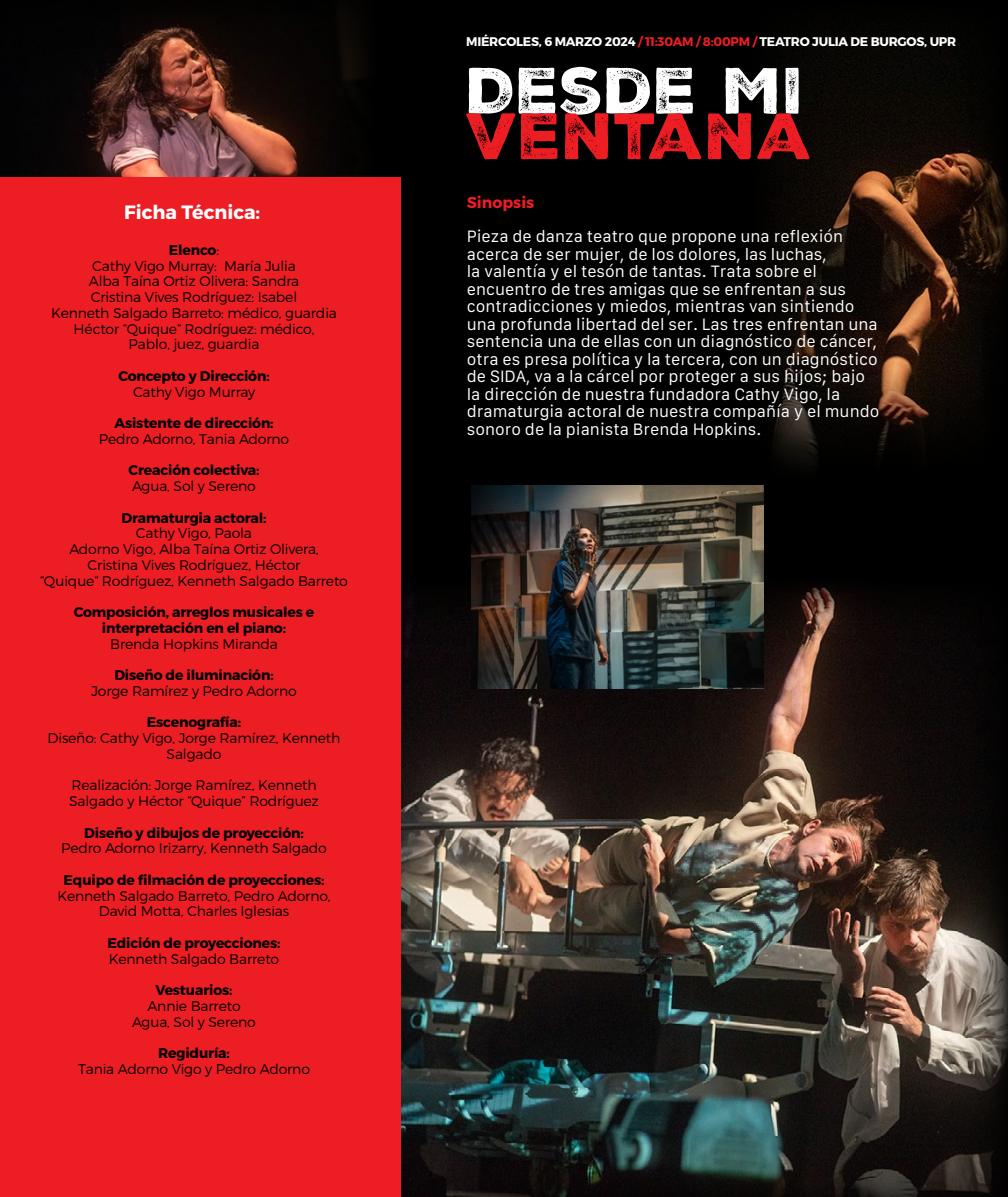
<style>
.page{position:relative;width:1008px;height:1197px;background:#000}
.page>*{position:absolute;margin:0;border:0;box-sizing:border-box;transform-origin:0 0}
.t1{font:63.18px "Nexa Rust Sans Trial Black 2";color:#fff}
.t2{font:63.18px "Nexa Rust Sans Trial Black 2";color:#ed1d24}
.t3{font:700 19.25px "Montserrat";color:#fff}
.t4{font:15.75px/17.5px "Galvji";color:#fff}
.t5{font:700 15.75px "Montserrat";color:#ed1d24}
.t6{font:300 14px/15.8px "Montserrat";letter-spacing:-.01em;color:#000;text-align:center}
.t7{font:700 14px/15.8px "Montserrat";letter-spacing:-.01em;color:#000;text-align:center}
.t8{font:700 12.6px "Montserrat";letter-spacing:-.02em;color:#fff}
.s1{font-weight:700}
.s2{color:#ed1d24}
</style>
<div class="page">
<img style="left:770px;top:28px;width:238px;height:437px">
<img style="left:401px;top:578px;width:607px;height:619px">
<img style="left:0;top:13px;width:377px;height:165px">
<img style="left:472px;top:485px;width:292px;height:203px">
<div style="left:0;top:178px;width:401px;height:1019px;background:#ed1d24"></div>
<h2 class="t3" style="left:124px;top:200px;width:138px">Ficha Técnica:</h2>
<p class="t6" style="left:51px;top:242px;width:287px"><span class="s1">Elenco</span>:<br>Cathy Vigo Murray: María Julia<br>Alba Taína Ortiz Olivera: Sandra<br>Cristina Vives Rodríguez: Isabel<br>Kenneth Salgado Barreto: médico, guardia<br>Héctor “Quique“ Rodríguez: médico,<br>Pablo, juez, guardia</p>
<p class="t7" style="left:118px;top:368px;width:153px">Concepto y Dirección:</p>
<p class="t6" style="left:133px;top:384px;width:124px">Cathy Vigo Murray</p>
<p class="t7" style="left:114px;top:415px;width:161px">Asistente de dirección:</p>
<p class="t6" style="left:99px;top:431px;width:192px">Pedro Adorno, Tania Adorno</p>
<p class="t7" style="left:128px;top:463px;width:133px">Creación colectiva:</p>
<p class="t6" style="left:132px;top:478px;width:125px">Agua, Sol y Sereno</p>
<p class="t7" style="left:122px;top:510px;width:146px">Dramaturgia actoral:</p>
<p class="t6" style="left:40px;top:525px;width:309px">Cathy Vigo, Paola<br>Adorno Vigo, Alba Taína Ortiz Olivera,<br>Cristina Vives Rodríguez, Héctor<br>“Quique“ Rodríguez, Kenneth Salgado Barreto</p>
<p class="t7" style="left:74px;top:604px;width:242px">Composición, arreglos musicales e interpretación en el piano:</p>
<p class="t6" style="left:110px;top:636px;width:169px">Brenda Hopkins Miranda</p>
<p class="t7" style="left:114px;top:667px;width:161px">Diseño de iluminación:</p>
<p class="t6" style="left:91px;top:683px;width:207px">Jorge Ramírez y Pedro Adorno</p>
<p class="t7" style="left:147px;top:715px;width:96px">Escenografía:</p>
<p class="t6" style="left:48px;top:730px;width:295px">Diseño: Cathy Vigo, Jorge Ramírez, Kenneth<br>Salgado</p>
<p class="t6" style="left:69px;top:777px;width:251px;text-align:left">Realización: Jorge Ramírez, Kenneth<br>Salgado y Héctor “Quique” Rodríguez</p>
<p class="t7" style="left:84px;top:825px;width:221px">Diseño y dibujos de proyección:</p>
<p class="t6" style="left:61px;top:840px;width:267px">Pedro Adorno Irizarry, Kenneth Salgado</p>
<p class="t7" style="left:64px;top:872px;width:262px">Equipo de filmación de proyecciones:</p>
<p class="t6" style="left:57px;top:888px;width:275px">Kenneth Salgado Barreto, Pedro Adorno,<br>David Motta, Charles Iglesias</p>
<p class="t7" style="left:108px;top:935px;width:174px">Edición de proyecciones:</p>
<p class="t6" style="left:109px;top:951px;width:172px">Kenneth Salgado Barreto</p>
<p class="t7" style="left:155px;top:982px;width:79px">Vestuarios:</p>
<p class="t6" style="left:132px;top:998px;width:125px">Annie Barreto<br>Agua, Sol y Sereno</p>
<p class="t7" style="left:158px;top:1045px;width:73px">Regiduría:</p>
<p class="t6" style="left:78px;top:1061px;width:233px">Tania Adorno Vigo y Pedro Adorno</p>
<p class="t8" style="left:466px;top:34px;width:492px">MIÉRCOLES, 6 MARZO 2024 <span class="s2">/ 11:30AM / 8:00PM /</span> TEATRO JULIA DE BURGOS, UPR</p>
<h1 class="t1" style="left:466px;top:67px;width:340px">DESDE MI</h1>
<h1 class="t2" style="left:466px;top:112px;width:349px">VENTANA</h1>
<p class="t5" style="left:467px;top:193px;width:69px">Sinopsis</p>
<p class="t4" style="left:467px;top:228px;width:414px">Pieza de danza teatro que propone una reflexión acerca de ser mujer, de los dolores, las luchas,<br>la valentía y el tesón de tantas. Trata sobre el encuentro de tres amigas que se enfrentan a sus contradicciones y miedos, mientras van sintiendo una profunda libertad del ser. Las tres enfrentan una sentencia una de ellas con un diagnóstico de cáncer, otra es presa política y la tercera, con un diagnóstico de SIDA, va a la cárcel por proteger a sus hijos; bajo la dirección de nuestra fundadora Cathy Vigo, la dramaturgia actoral de nuestra compañía y el mundo sonoro de la pianista Brenda Hopkins.</p>
</div>
